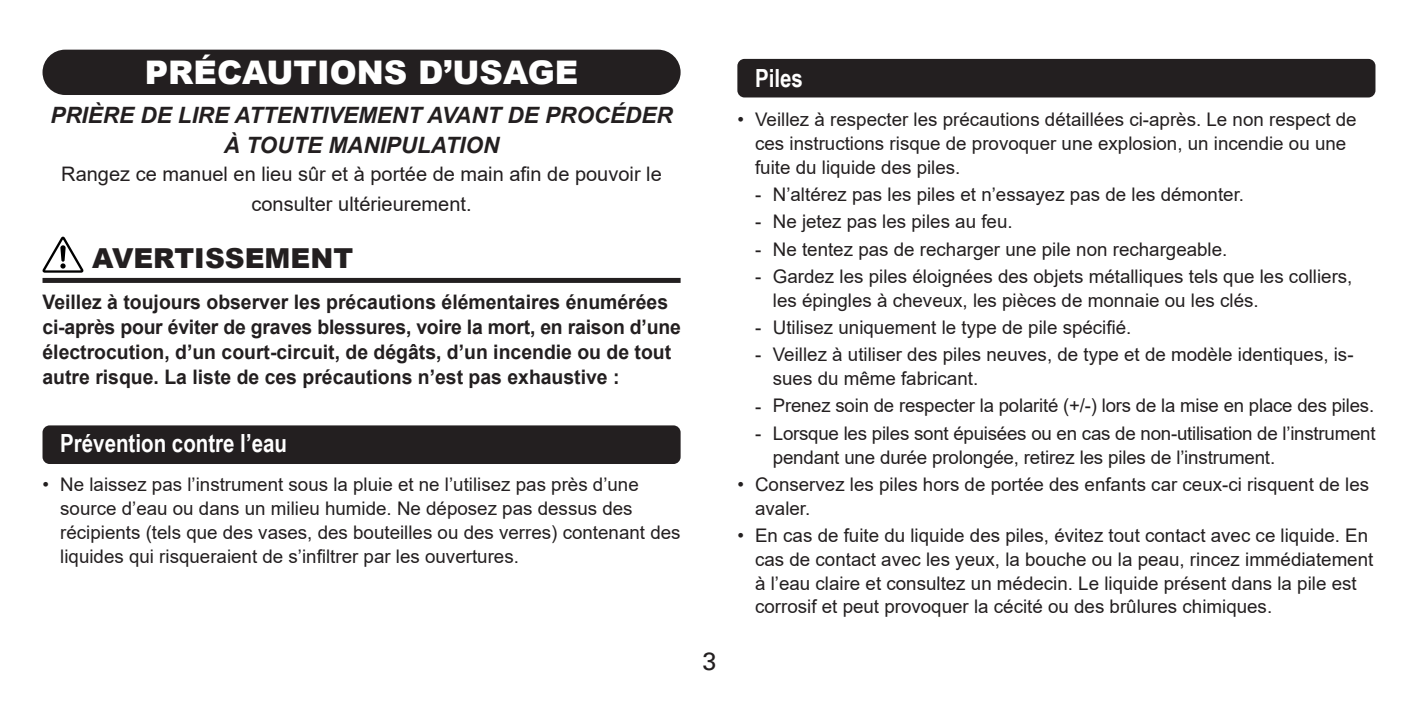
<style>
.page{position:relative;width:1418px;height:709px;background:#fff}
.page>*{position:absolute;margin:0;border:0;box-sizing:border-box;transform-origin:0 0}
.t1{font:900 32.5px "Arial";color:#fff}
.t2{font:900 27.5px "Arial";color:#231f20}
.t3{font:700 25px "Arial Narrow";color:#fff}
.t4{font:25px "Univers LT Std";color:#231f20}
.t5{font:italic 700 22.5px/30px "Arial";color:#231f20;text-align:center}
.t6{font:700 20px/25px "Arial";color:#231f20}
.t7{font:20px/30px "Arial";color:#231f20;text-align:center}
.t8{font:18.75px/23.8px "Arial";color:#231f20}
</style>
<div class="page">
<div style="left:43px;top:50px;width:637px;height:45px;background:#231f20;border-radius:23px"></div>
<div style="left:42px;top:278px;width:638px;height:5px;background:#231f20"></div>
<svg style="left:42px;top:237px;width:41px;height:36px"></svg>
<div style="left:42px;top:425px;width:638px;height:39px;background:#231f20;border-radius:7px"></div>
<div style="left:737px;top:59px;width:638px;height:38px;background:#231f20;border-radius:7px"></div>
<h1 class="t1" style="left:145px;top:49px;width:435px">PRÉCAUTIONS D’USAGE</h1>
<p class="t5" style="left:50px;top:101px;width:624px">PRIÈRE DE LIRE ATTENTIVEMENT AVANT DE PROCÉDER<br>À TOUTE MANIPULATION</p>
<p class="t7" style="left:61px;top:159px;width:602px">Rangez ce manuel en lieu sûr et à portée de main afin de pouvoir le consulter ultérieurement.</p>
<h2 class="t2" style="left:92px;top:238px;width:262px">AVERTISSEMENT</h2>
<p class="t6" style="left:42px;top:290px;width:640px">Veillez à toujours observer les précautions élémentaires énumérées ci-après pour éviter de graves blessures, voire la mort, en raison d’une électrocution, d’un court-circuit, de dégâts, d’un incendie ou de tout autre risque. La liste de ces précautions n’est pas exhaustive :</p>
<h3 class="t3" style="left:60px;top:425px;width:228px">Prévention contre l’eau</h3>
<p class="t8" style="left:60px;top:472px;width:622px;text-indent:-18px">• Ne laissez pas l’instrument sous la pluie et ne l’utilisez pas près d’une source d’eau ou dans un milieu humide. Ne déposez pas dessus des récipients (tels que des vases, des bouteilles ou des verres) contenant des liquides qui risqueraient de s’infiltrer par les ouvertures.</p>
<h3 class="t4" style="left:702px;top:646px;width:15px">3</h3>
<h3 class="t3" style="left:755px;top:60px;width:49px">Piles</h3>
<p class="t8" style="left:755px;top:108px;width:603px;text-indent:-18px">• Veillez à respecter les précautions détaillées ci-après. Le non respect de ces instructions risque de provoquer une explosion, un incendie ou une fuite du liquide des piles.</p>
<p class="t8" style="left:755px;top:182px;width:490px">- N’altérez pas les piles et n’essayez pas de les démonter.</p>
<p class="t8" style="left:755px;top:210px;width:259px">- Ne jetez pas les piles au feu.</p>
<p class="t8" style="left:755px;top:237px;width:474px">- Ne tentez pas de recharger une pile non rechargeable.</p>
<p class="t8" style="left:772px;top:264px;width:581px;text-indent:-18px">- Gardez les piles éloignées des objets métalliques tels que les colliers, les épingles à cheveux, les pièces de monnaie ou les clés.</p>
<p class="t8" style="left:755px;top:315px;width:378px">- Utilisez uniquement le type de pile spécifié.</p>
<p class="t8" style="left:773px;top:343px;width:582px;text-indent:-18px">- Veillez à utiliser des piles neuves, de type et de modèle identiques, is&shy;sues du même fabricant.</p>
<p class="t8" style="left:755px;top:394px;width:620px">- Prenez soin de respecter la polarité (+/-) lors de la mise en place des piles.</p>
<p class="t8" style="left:772px;top:421px;width:604px;text-indent:-18px">- Lorsque les piles sont épuisées ou en cas de non-utilisation de l’instrument pendant une durée prolongée, retirez les piles de l’instrument.</p>
<p class="t8" style="left:755px;top:472px;width:615px;text-indent:-18px">• Conservez les piles hors de portée des enfants car ceux-ci risquent de les avaler.</p>
<p class="t8" style="left:755px;top:523px;width:619px;text-indent:-18px">• En cas de fuite du liquide des piles, évitez tout contact avec ce liquide. En cas de contact avec les yeux, la bouche ou la peau, rincez immédiatement à l’eau claire et consultez un médecin. Le liquide présent dans la pile est corrosif et peut provoquer la cécité ou des brûlures chimiques.</p>
</div>
